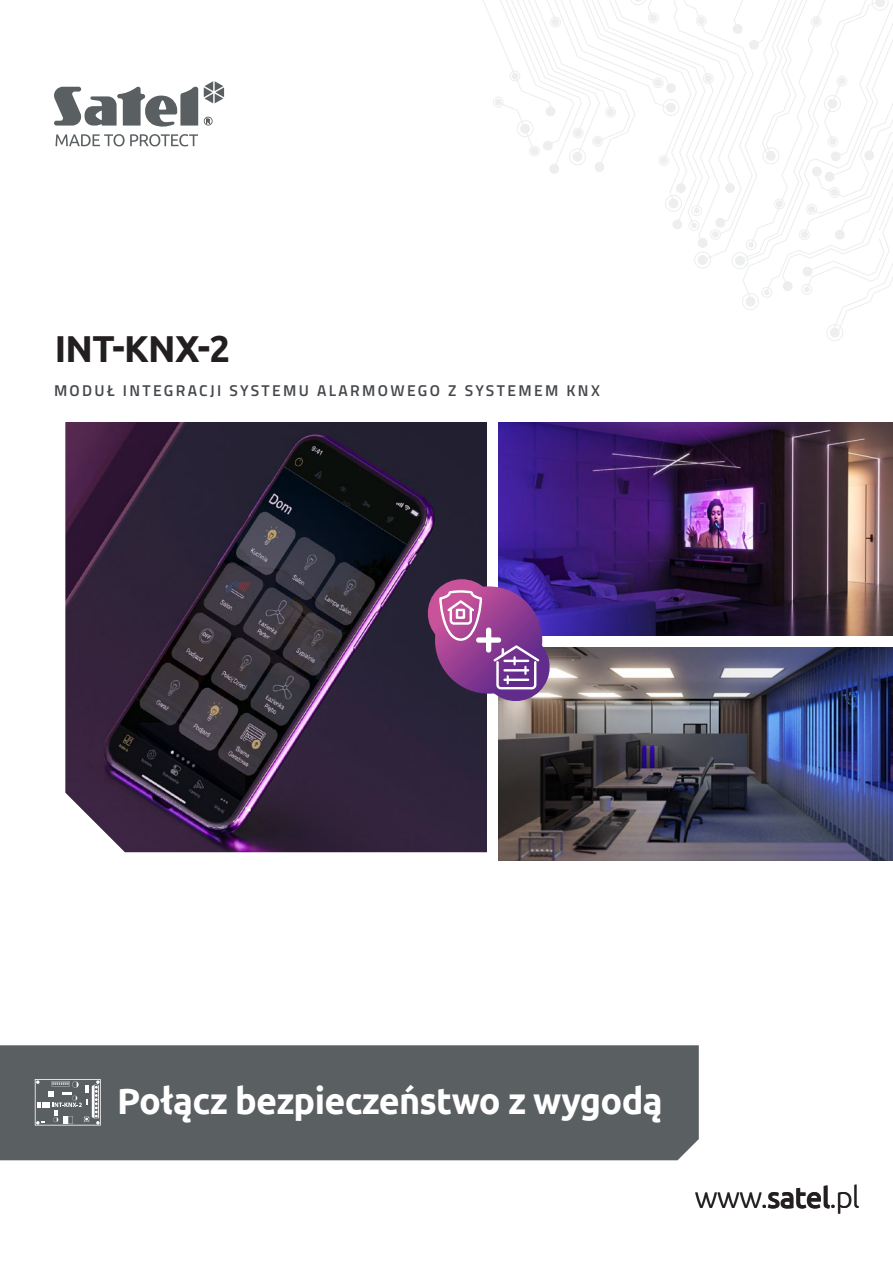
<style>
.page{position:relative;width:893px;height:1263px;background:#fff}
.page>*{position:absolute;margin:0;border:0;box-sizing:border-box;transform-origin:0 0}
.t1{font:700 37.5px "Ubuntu";letter-spacing:-.02em;color:#231f20}
.t2{font:700 36.75px "Ubuntu";letter-spacing:-.02em;color:#fff}
.t3{font:300 30px "Ubuntu";color:#231f20}
.t4{font:600 15.6px "Cairo";letter-spacing:.15em;color:#44474b}
.s1{font-weight:500}
</style>
<div class="page">
<img style="left:65px;top:422px;width:422px;height:430px">
<img style="left:498px;top:647px;width:395px;height:214px">
<img style="left:498px;top:422px;width:395px;height:214px">
<svg style="left:424px;top:579px;width:129px;height:125px;background:#854e91"></svg>
<div style="left:476px;top:637px;width:25px;height:6px;background:#fff;border-radius:3px"></div>
<div style="left:486px;top:627px;width:5px;height:26px;background:#fff;border-radius:3px"></div>
<div style="left:0;top:1045px;width:699px;height:115px;background:#5a5f61"></div>
<svg style="left:35px;top:1079px;width:66px;height:46px;background:#828587"></svg>
<svg style="left:483px;top:0;width:410px;height:341px"></svg>
<svg style="left:54px;top:86px;width:144px;height:41px"></svg>
<svg style="left:204px;top:81px;width:20px;height:22px"></svg>
<svg style="left:204px;top:117px;width:9px;height:9px"></svg>
<svg style="left:56px;top:134px;width:142px;height:12px"></svg>
<h1 class="t1" style="left:55px;top:326px;width:177px">INT-KNX-2</h1>
<p class="t4" style="left:54px;top:379px;width:547px">MODUŁ INTEGRACJI SYSTEMU ALARMOWEGO Z SYSTEMEM KNX</p>
<h2 class="t2" style="left:117px;top:1078px;width:547px">Połącz bezpieczeństwo z wygodą</h2>
<h3 class="t3" style="left:695px;top:1179px;width:166px">www.<span class="s1">satel</span>.pl</h3>
</div>
